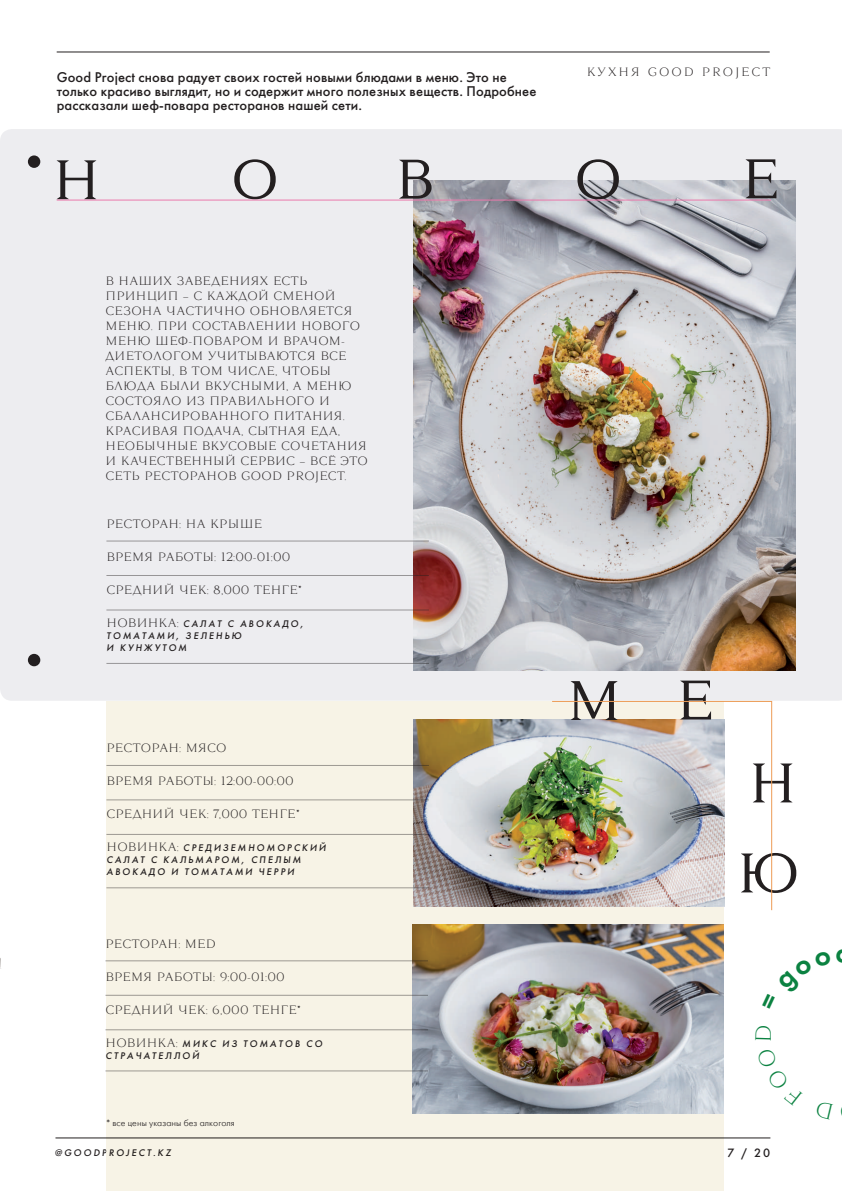
<style>
.page{position:relative;width:842px;height:1191px;background:#fff}
.page>*{position:absolute;margin:0;border:0;box-sizing:border-box;transform-origin:0 0}
.t1{font:14px/14px "Futura Futuris";letter-spacing:.01em;color:#231f20}
.t2{font:300 12px/15px "Tautz";letter-spacing:.02em;color:#231f20}
.t3{font:300 12px "Tautz";letter-spacing:.16em;color:#231f20}
.t4{font:12px "Futura Futuris";color:#231f20}
.t5{font:italic 500 10px/12px "Futura";letter-spacing:.2em;color:#231f20}
.t6{font:300 9px "Futura Futuris";letter-spacing:.01em;color:#231f20}
.s1{font-family:"Tautz";font-weight:300;font-style:normal;font-size:12px}
</style>
<div class="page">
<hr style="left:57px;top:52px;width:713px;height:1px;background:#231f20">
<hr style="left:55px;top:1137px;width:715px;height:1px;background:#231f20">
<div style="left:106px;top:701px;width:618px;height:490px;background:#f7f3e6"></div>
<div style="left:0;top:129px;width:842px;height:572px;background:#ededf0"></div>
<img style="left:414px;top:180px;width:381px;height:491px">
<img style="left:414px;top:719px;width:137px;height:187px">
<img style="left:413px;top:924px;width:310px;height:189px">
<div style="left:28px;top:654px;width:12px;height:12px;background:#231f20;border-radius:50%"></div>
<div style="left:28px;top:155px;width:12px;height:13px;background:#231f20;border-radius:50%"></div>
<svg style="left:0;top:230px;width:2px;height:738px"></svg>
<hr style="left:106px;top:540px;width:323px;height:1px;background:#231f20">
<hr style="left:106px;top:575px;width:323px;height:1px;background:#231f20">
<hr style="left:106px;top:609px;width:323px;height:1px;background:#231f20">
<hr style="left:106px;top:663px;width:323px;height:1px;background:#231f20">
<svg style="left:577px;top:159px;width:42px;height:40px;background:#a0a0a4"></svg>
<svg style="left:399px;top:160px;width:33px;height:39px"></svg>
<svg style="left:234px;top:159px;width:42px;height:40px;background:#b4b3b6"></svg>
<svg style="left:746px;top:159px;width:30px;height:39px"></svg>
<svg style="left:57px;top:160px;width:39px;height:39px;background:#adacae"></svg>
<hr style="left:57px;top:199px;width:714px;height:1px;background:#eb7aac">
<svg style="left:773px;top:763px;width:19px;height:39px"></svg>
<svg style="left:680px;top:680px;width:31px;height:20px"></svg>
<svg style="left:571px;top:681px;width:46px;height:19px"></svg>
<svg style="left:773px;top:853px;width:23px;height:40px"></svg>
<img style="left:551px;top:700px;width:222px;height:211px">
<hr style="left:106px;top:765px;width:323px;height:1px;background:#231f20">
<hr style="left:106px;top:799px;width:323px;height:1px;background:#231f20">
<hr style="left:106px;top:834px;width:323px;height:1px;background:#231f20">
<hr style="left:106px;top:887px;width:323px;height:1px;background:#231f20">
<hr style="left:105px;top:960px;width:323px;height:1px;background:#231f20">
<hr style="left:105px;top:994px;width:323px;height:1px;background:#231f20">
<hr style="left:105px;top:1029px;width:323px;height:1px;background:#231f20">
<hr style="left:105px;top:1070px;width:323px;height:1px;background:#231f20">
<p class="t1" style="left:57px;top:71px;width:481px">Good Project снова радует своих гостей новыми блюдами в меню. Это не только красиво выглядит, но и содержит много полезных веществ. Подробнее рассказали шеф-повара ресторанов нашей сети.</p>
<p class="t3" style="left:587px;top:64px;width:185px">КУХНЯ GOOD PROJECT</p>
<p class="t2" style="left:106px;top:273px;width:264px">В НАШИХ ЗАВЕДЕНИЯХ ЕСТЬ<br>ПРИНЦИП – С КАЖДОЙ СМЕНОЙ<br>СЕЗОНА ЧАСТИЧ НО ОБНОВЛЯЕТСЯ<br>МЕНЮ. П РИ СОСТАВЛЕНИИ НОВОГО<br>МЕНЮ ШЕФ-ПОВАРОМ И ВРАЧОМ-<br>ДИЕТОЛОГОМ УЧ ИТЫВАЮТСЯ ВСЕ<br>АСПЕКТЫ, В ТОМ Ч ИСЛЕ, ЧТОБЫ<br>БЛЮДА БЫЛИ ВКУСНЫМИ, А МЕНЮ<br>СОСТОЯЛО ИЗ ПРАВИЛЬНОГО И<br>СБАЛАНСИРОВАННОГО ПИТАНИЯ.<br>КРАСИВАЯ ПОДАЧ А, СЫТНАЯ ЕДА,<br>НЕОБЫЧ НЫЕ ВКУСОВЫЕ СОЧ ЕТАНИЯ<br>И КАЧ ЕСТВЕННЫЙ СЕРВИС – ВСЁ ЭТО<br>СЕТЬ РЕСТОРАНОВ G OOD P ROJECT.</p>
<p class="t2" style="left:106px;top:517px;width:157px">РЕСТОРАН: НА КРЫШЕ</p>
<p class="t2" style="left:106px;top:550px;width:185px">ВРЕМЯ РАБОТЫ: 12:00-01:00</p>
<p class="t2" style="left:106px;top:583px;width:197px">СРЕДНИЙ Ч ЕК: 8,000 ТЕНГЕ*</p>
<p class="t5" style="left:106px;top:618px;width:199px"><span class="s1">НОВИНКА:</span> САЛАТ С АВОКАДО,<br>ТОМАТАМИ, ЗЕЛЕНЬЮ<br>И КУНЖУТОМ</p>
<p class="t2" style="left:106px;top:741px;width:122px">РЕСТОРАН: МЯСО</p>
<p class="t2" style="left:106px;top:774px;width:189px">ВРЕМЯ РАБОТЫ: 12:00-00:00</p>
<p class="t2" style="left:106px;top:807px;width:195px">СРЕДНИЙ Ч ЕК: 7,000 ТЕНГЕ*</p>
<p class="t5" style="left:106px;top:842px;width:221px"><span class="s1">НОВИНКА:</span> СРЕДИЗЕМНОМОРСКИЙ<br>САЛАТ С КАЛЬМАРОМ, СПЕЛЫМ<br>АВОКАДО И ТОМАТАМИ ЧЕРРИ</p>
<p class="t2" style="left:106px;top:936px;width:112px">РЕСТОРАН: MED</p>
<p class="t2" style="left:106px;top:969px;width:181px">ВРЕМЯ РАБОТЫ: 9:00-01:00</p>
<p class="t2" style="left:106px;top:1002px;width:197px">СРЕДНИЙ Ч ЕК: 6,000 ТЕНГЕ*</p>
<p class="t5" style="left:106px;top:1037px;width:218px"><span class="s1">НОВИНКА:</span> М ИКС ИЗ ТОМАТОВ СО<br>СТРАЧАТЕЛЛОЙ</p>
<p class="t6" style="left:106px;top:1117px;width:130px">* все цены указаны без алкоголя</p>
<p class="t5" style="left:55px;top:1146px;width:118px">@GOODPROJECT.KZ</p>
<p class="t4" style="left:727px;top:1145px;width:44px">7 / 20</p>
</div>
